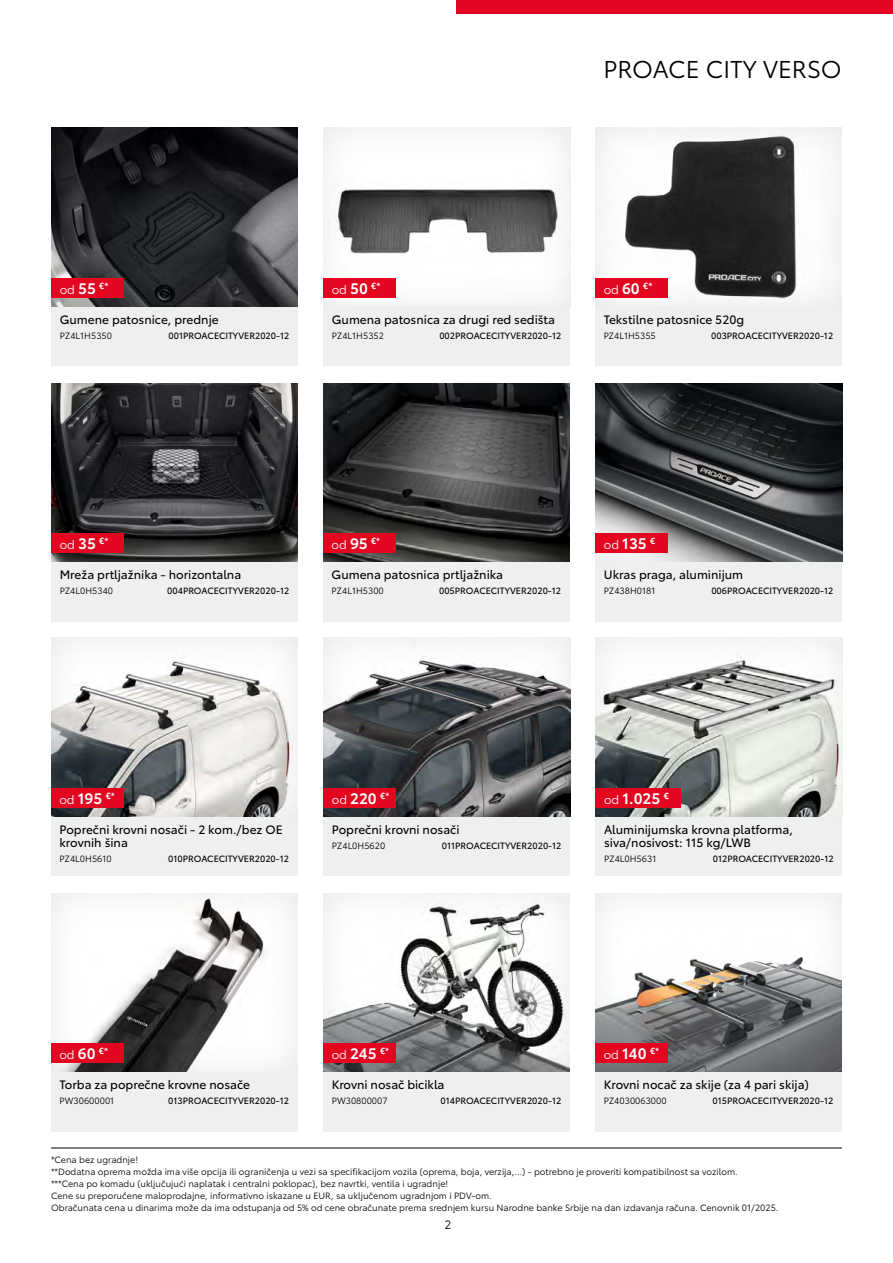
<style>
.page{position:relative;width:893px;height:1263px;background:#fff}
.page>*{position:absolute;margin:0;border:0;box-sizing:border-box;transform-origin:0 0}
.t1{font:24px "Toyota Type";color:#000}
.t2{font:600 15px "Toyota Type";color:#fff}
.t3{font:12px/12.8px "Toyota Type";color:#000}
.t4{font:12px "Toyota Type";color:#fff}
.t5{font:12px "Toyota Type";color:#000}
.t6{font:9px/12px "Toyota Type";color:#000}
.t7{font:9px "Toyota Type";color:#000}
.s1{font-weight:600;font-size:15px}
.s2{font-weight:400;font-size:12px}
</style>
<div class="page">
<div style="left:456px;top:0;width:437px;height:13px;background:#e40521"></div>
<div style="left:323px;top:128px;width:247px;height:238px;background:#eeefef"></div>
<div style="left:51px;top:128px;width:247px;height:238px;background:#eeefef"></div>
<div style="left:323px;top:383px;width:247px;height:238px;background:#eeefef"></div>
<div style="left:51px;top:893px;width:247px;height:238px;background:#eeefef"></div>
<div style="left:51px;top:383px;width:247px;height:238px;background:#eeefef"></div>
<div style="left:323px;top:638px;width:247px;height:238px;background:#eeefef"></div>
<div style="left:51px;top:638px;width:247px;height:238px;background:#eeefef"></div>
<div style="left:595px;top:128px;width:247px;height:238px;background:#eeefef"></div>
<div style="left:596px;top:638px;width:246px;height:238px;background:#eeefef"></div>
<div style="left:595px;top:893px;width:247px;height:238px;background:#eeefef"></div>
<div style="left:311px;top:114px;width:273px;height:192px;background:#000;opacity:.1"></div>
<div style="left:39px;top:114px;width:273px;height:192px;background:#000;opacity:.1"></div>
<div style="left:310px;top:370px;width:274px;height:192px;background:#000;opacity:.1"></div>
<div style="left:38px;top:370px;width:275px;height:192px;background:#000;opacity:.1"></div>
<div style="left:582px;top:115px;width:274px;height:192px;background:#000;opacity:.1"></div>
<div style="left:39px;top:880px;width:273px;height:192px;background:#000;opacity:.1"></div>
<div style="left:38px;top:625px;width:274px;height:192px;background:#000;opacity:.1"></div>
<div style="left:323px;top:893px;width:247px;height:238px;background:#eeefef"></div>
<div style="left:311px;top:880px;width:273px;height:192px;background:#000;opacity:.1"></div>
<div style="left:323px;top:1043px;width:72px;height:20px;background:#e40521"></div>
<div style="left:583px;top:625px;width:274px;height:192px;background:#000;opacity:.1"></div>
<div style="left:323px;top:278px;width:73px;height:20px;background:#e40521"></div>
<div style="left:51px;top:278px;width:73px;height:20px;background:#e40521"></div>
<div style="left:323px;top:534px;width:72px;height:19px;background:#e40521"></div>
<div style="left:51px;top:534px;width:73px;height:19px;background:#e40521"></div>
<div style="left:596px;top:788px;width:85px;height:20px;background:#e40521"></div>
<div style="left:311px;top:625px;width:273px;height:192px;background:#000;opacity:.1"></div>
<div style="left:323px;top:788px;width:73px;height:20px;background:#e40521"></div>
<div style="left:51px;top:788px;width:72px;height:20px;background:#e40521"></div>
<div style="left:595px;top:278px;width:72px;height:20px;background:#e40521"></div>
<hr style="left:51px;top:1148px;width:791px;height:1px;background:#000">
<div style="left:51px;top:1043px;width:72px;height:20px;background:#e40521"></div>
<div style="left:595px;top:383px;width:247px;height:238px;background:#eeefef"></div>
<div style="left:582px;top:370px;width:275px;height:192px;background:#000;opacity:.1"></div>
<div style="left:595px;top:534px;width:73px;height:19px;background:#e40521"></div>
<div style="left:582px;top:880px;width:275px;height:192px;background:#000;opacity:.1"></div>
<div style="left:595px;top:1043px;width:73px;height:20px;background:#e40521"></div>
<h1 class="t1" style="left:604px;top:51px;width:240px">PROACE CITY VERSO</h1>
<h3 class="t4" style="left:60px;top:280px;width:50px">od <span class="s1">55</span> <sup>€*</sup></h3>
<h3 class="t3" style="left:60px;top:312px;width:160px">Gumene patosnice, prednje</h3>
<p class="t6" style="left:60px;top:329px;width:54px">PZ4L1H5350</p>
<p class="t7" style="left:169px;top:329px;width:122px">001PROACECITYVER2020-12</p>
<h3 class="t4" style="left:332px;top:280px;width:50px">od <span class="s1">50</span> <sup>€*</sup></h3>
<h3 class="t3" style="left:332px;top:312px;width:225px">Gumena patosnica za drugi red sedišta</h3>
<p class="t6" style="left:332px;top:329px;width:54px">PZ4L1H5352</p>
<p class="t7" style="left:439px;top:329px;width:124px">002PROACECITYVER2020-12</p>
<h3 class="t4" style="left:604px;top:280px;width:50px">od <span class="s1">60</span> <sup>€*</sup></h3>
<h3 class="t3" style="left:604px;top:312px;width:142px">Tekstilne patosnice 520g</h3>
<p class="t6" style="left:604px;top:329px;width:54px">PZ4L1H5355</p>
<p class="t7" style="left:711px;top:329px;width:124px">003PROACECITYVER2020-12</p>
<h3 class="t4" style="left:60px;top:536px;width:50px">od <span class="s1">35</span> <sup>€*</sup></h3>
<h3 class="t3" style="left:60px;top:568px;width:183px">Mreža prtljažnika - horizontalna</h3>
<p class="t6" style="left:60px;top:584px;width:55px">PZ4L0H5340</p>
<p class="t7" style="left:167px;top:584px;width:124px">004PROACECITYVER2020-12</p>
<h3 class="t4" style="left:332px;top:536px;width:50px">od <span class="s1">95</span> <sup>€*</sup></h3>
<h3 class="t3" style="left:332px;top:568px;width:173px">Gumena patosnica prtljažnika</h3>
<p class="t6" style="left:332px;top:584px;width:54px">PZ4L1H5300</p>
<p class="t7" style="left:439px;top:584px;width:124px">005PROACECITYVER2020-12</p>
<h2 class="t2" style="left:604px;top:532px;width:53px"><span class="s2">od</span> 135 <sup>€</sup></h2>
<h3 class="t3" style="left:604px;top:568px;width:141px">Ukras praga, aluminijum</h3>
<p class="t6" style="left:604px;top:584px;width:53px">PZ438H0181</p>
<p class="t7" style="left:711px;top:584px;width:124px">006PROACECITYVER2020-12</p>
<h2 class="t2" style="left:59px;top:787px;width:57px"><span class="s2">od</span> 195 <sup>€*</sup></h2>
<h3 class="t3" style="left:60px;top:822px;width:225px">Poprečni krovni nosači - 2 kom./bez OE krovnih šina</h3>
<p class="t6" style="left:60px;top:852px;width:54px">PZ4L0H5610</p>
<p class="t7" style="left:168px;top:852px;width:122px">010PROACECITYVER2020-12</p>
<h2 class="t2" style="left:332px;top:787px;width:59px"><span class="s2">od</span> 220 <sup>€*</sup></h2>
<h3 class="t3" style="left:332px;top:822px;width:129px">Poprečni krovni nosači</h3>
<p class="t6" style="left:332px;top:839px;width:55px">PZ4L0H5620</p>
<p class="t7" style="left:442px;top:839px;width:121px">011PROACECITYVER2020-12</p>
<h2 class="t2" style="left:604px;top:787px;width:66px"><span class="s2">od</span> 1.025 <sup>€</sup></h2>
<h3 class="t3" style="left:604px;top:822px;width:190px">Aluminijumska krovna platforma, siva/nosivost: 115 kg/LWB</h3>
<p class="t6" style="left:604px;top:852px;width:54px">PZ4L0H5631</p>
<p class="t7" style="left:713px;top:852px;width:122px">012PROACECITYVER2020-12</p>
<h3 class="t4" style="left:59px;top:1046px;width:50px">od <span class="s1">60</span> <sup>€*</sup></h3>
<h3 class="t3" style="left:60px;top:1077px;width:192px">Torba za poprečne krovne nosače</h3>
<p class="t6" style="left:60px;top:1094px;width:56px">PW30600001</p>
<p class="t7" style="left:168px;top:1094px;width:122px">013PROACECITYVER2020-12</p>
<h2 class="t2" style="left:332px;top:1042px;width:59px"><span class="s2">od</span> 245 <sup>€*</sup></h2>
<h3 class="t3" style="left:332px;top:1077px;width:114px">Krovni nosač bicikla</h3>
<p class="t6" style="left:332px;top:1094px;width:57px">PW30800007</p>
<p class="t7" style="left:440px;top:1094px;width:122px">014PROACECITYVER2020-12</p>
<h2 class="t2" style="left:604px;top:1042px;width:57px"><span class="s2">od</span> 140 <sup>€*</sup></h2>
<h3 class="t3" style="left:604px;top:1077px;width:207px">Krovni nocač za skije (za 4 pari skija)</h3>
<p class="t6" style="left:604px;top:1094px;width:64px">PZ4030063000</p>
<p class="t7" style="left:712px;top:1094px;width:122px">015PROACECITYVER2020-12</p>
<p class="t6" style="left:51px;top:1153px;width:729px">*Cena bez ugradnje!<br>**Dodatna oprema možda ima više opcija ili ograničenja u vezi sa specifikacijom vozila (oprema, boja, verzija,...) - potrebno je proveriti kompatibilnost sa vozilom.<br>***Cena po komadu (uključujući naplatak i centralni poklopac), bez navrtki, ventila i ugradnje!<br>Cene su preporučene maloprodajne, informativno iskazane u EUR, sa uključenom ugradnjom i PDV-om.<br>Obračunata cena u dinarima može da ima odstupanja od 5% od cene obračunate prema srednjem kursu Narodne banke Srbije na dan izdavanja računa. Cenovnik 01/2025.</p>
<h3 class="t5" style="left:445px;top:1216px;width:8px">2</h3>
</div>
